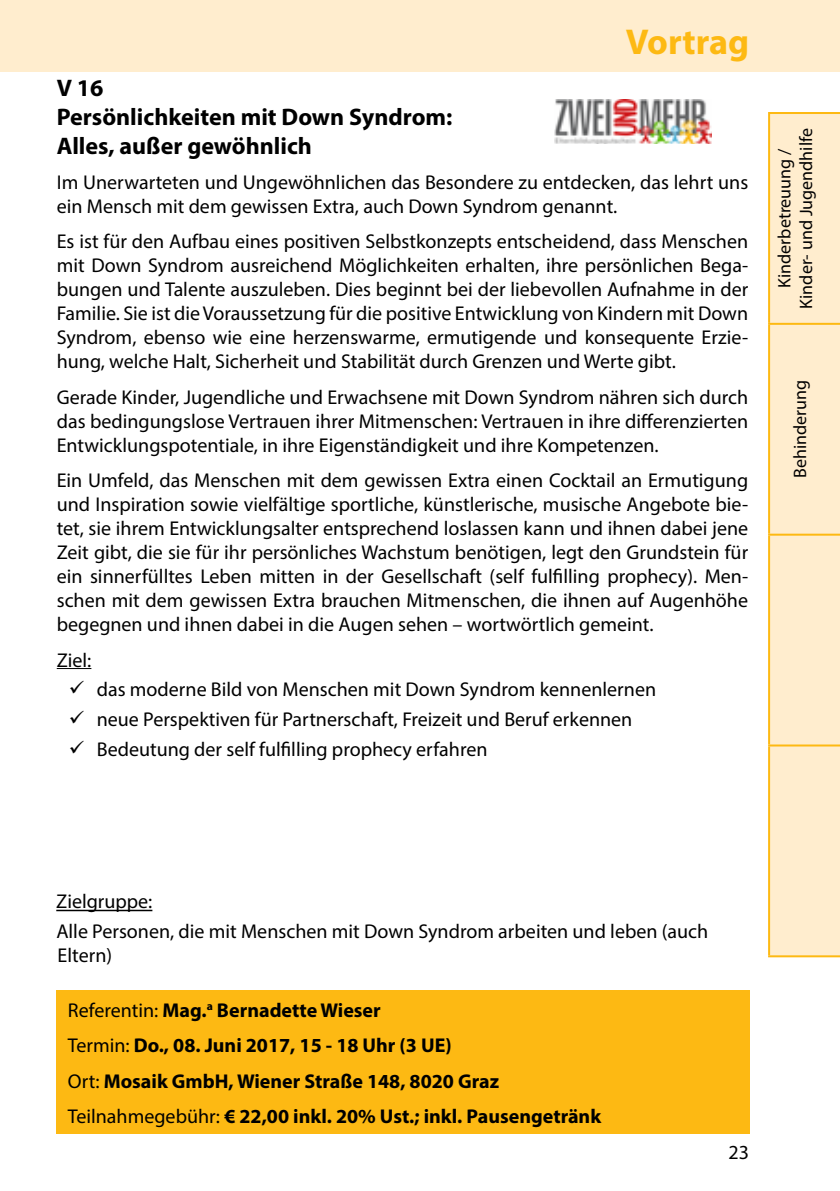
<style>
.page{position:relative;width:840px;height:1191px;background:#fff}
.page>*{position:absolute;margin:0;border:0;box-sizing:border-box;transform-origin:0 0}
.t1{font:700 36px "Myriad Pro";color:#fdb913}
.t2{font:700 24px/28.8px "Myriad Pro";color:#000}
.t3{font:20px/24px "Myriad Pro";color:#000}
.t4{font:700 20px/35.4px "Myriad Pro";color:#000}
.t5{font:18px/21.6px "Myriad Pro";color:#000;text-align:center}
.s1{font-weight:400}
</style>
<div class="page">
<div style="left:56px;top:990px;width:694px;height:144px;background:#fdb913"></div>
<hr style="left:57px;top:668px;width:34px;height:1px;background:#000">
<hr style="left:56px;top:909px;width:96px;height:2px;background:#000">
<img style="left:554px;top:99px;width:157px;height:45px">
<svg style="left:769px;top:114px;width:70px;height:841px;background:#fee2a8"></svg>
<hr style="left:767px;top:112px;width:72px;height:2px;background:#fdb913">
<hr style="left:767px;top:114px;width:2px;height:209px;background:#fdb913">
<hr style="left:767px;top:325px;width:2px;height:208px;background:#fdb913">
<hr style="left:767px;top:535px;width:2px;height:209px;background:#fdb913">
<hr style="left:767px;top:746px;width:2px;height:209px;background:#fdb913">
<hr style="left:767px;top:323px;width:72px;height:2px;background:#fdb913">
<hr style="left:767px;top:533px;width:72px;height:2px;background:#fdb913">
<hr style="left:767px;top:744px;width:72px;height:2px;background:#fdb913">
<hr style="left:767px;top:955px;width:72px;height:2px;background:#fdb913">
<div style="left:0;top:0;width:839px;height:72px;background:#ffedce"></div>
<h1 class="t1" style="left:625px;top:18px;width:125px">Vortrag</h1>
<p class="t2" style="left:57px;top:73px;width:397px">V 16<br>Persönlichkeiten mit Down Syndrom:<br>Alles, außer gewöhnlich</p>
<p class="t3" style="left:57px;top:170px;width:692px">Im Unerwarteten und Ungewöhnlichen das Besondere zu entdecken, das lehrt uns ein Mensch mit dem gewissen Extra, auch Down Syndrom genannt.</p>
<p class="t3" style="left:57px;top:229px;width:692px;text-align:justify">Es ist für den Aufbau eines positiven Selbstkonzepts entscheidend, dass Menschen mit Down Syndrom ausreichend Möglichkeiten erhalten, ihre persönlichen Bega&shy;bungen und Talente auszuleben. Dies beginnt bei der liebevollen Aufnahme in der Familie. Sie ist die Voraussetzung für die positive Entwicklung von Kindern mit Down Syndrom, ebenso wie eine herzenswarme, ermutigende und konsequente Erzie&shy;hung, welche Halt, Sicherheit und Stabilität durch Grenzen und Werte gibt.</p>
<p class="t3" style="left:57px;top:385px;width:692px;text-align:justify">Gerade Kinder, Jugendliche und Erwachsene mit Down Syndrom nähren sich durch das bedingungslose Vertrauen ihrer Mitmenschen: Vertrauen in ihre differenzierten Entwicklungspotentiale, in ihre Eigenständigkeit und ihre Kompetenzen.</p>
<p class="t3" style="left:57px;top:468px;width:692px;text-align:justify">Ein Umfeld, das Menschen mit dem gewissen Extra einen Cocktail an Ermutigung und Inspiration sowie vielfältige sportliche, künstlerische, musische Angebote bie&shy;tet, sie ihrem Entwicklungsalter entsprechend loslassen kann und ihnen dabei jene Zeit gibt, die sie für ihr persönliches Wachstum benötigen, legt den Grundstein für ein sinnerfülltes Leben mitten in der Gesellschaft (self fulfilling prophecy). Men&shy;schen mit dem gewissen Extra brauchen Mitmenschen, die ihnen auf Augenhöhe begegnen und ihnen dabei in die Augen sehen – wortwörtlich gemeint.</p>
<p class="t3" style="left:57px;top:647px;width:36px">Ziel:</p>
<p class="t3" style="left:97px;top:674px;width:560px;line-height:29.6px">das moderne Bild von Menschen mit Down Syndrom kennenlernen neue Perspektiven für Partnerschaft, Freizeit und Beruf erkennen<br>Bedeutung der self fulfilling prophecy erfahren</p>
<p class="t5" style="left:773px;top:309px;width:182px;rotate:-90deg">Kinderbetreuung /<br>Kinder- und Jugendhilfe</p>
<p class="t5" style="left:788px;top:478px;width:100px;rotate:-90deg">Behinderung</p>
<p class="t3" style="left:56px;top:886px;width:653px;line-height:29.6px">Zielgruppe:<br>Alle Personen, die mit Menschen mit Down Syndrom arbeiten und leben (auch</p>
<p class="t3" style="left:58px;top:943px;width:56px">Eltern)</p>
<p class="t4" style="left:68px;top:991px;width:534px"><span class="s1">Referentin:</span> Mag.<sup>a</sup> Bernadette Wieser<br><span class="s1">Termin:</span> Do., 08. Juni 2017, 15 - 18 Uhr (3 UE)<br><span class="s1">Ort:</span> Mosaik GmbH, Wiener Straße 148, 8020 Graz <span class="s1">Teilnahmegebühr:</span> € 22,00 inkl. 20% Ust.; inkl. Pausengetränk</p>
<p class="t3" style="left:728px;top:1140px;width:22px">23</p>
</div>
